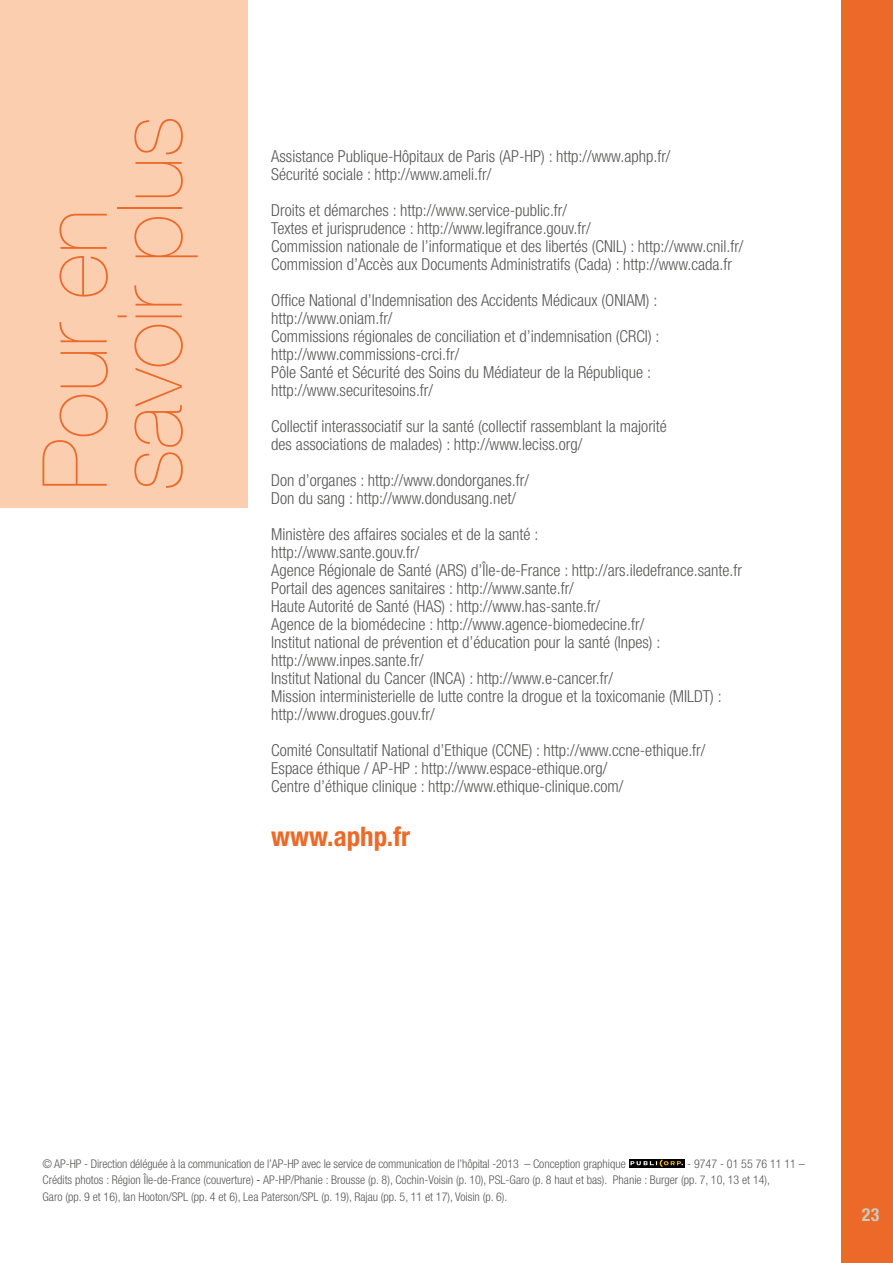
<style>
.page{position:relative;width:893px;height:1263px;background:#fff}
.page>*{position:absolute;margin:0;border:0;box-sizing:border-box;transform-origin:0 0}
.t1{font:200 90px/75px "Helvetica Neue LT Std";color:#ec6929}
.t2{font:700 condensed 27px "Helvetica Neue LT Std";color:#ec6929}
.t3{font:700 condensed 18px "Helvetica Neue LT Std";color:#cccab8}
.t4{font:300 condensed 16.5px/18px "Helvetica Neue LT Std";color:#575756}
.t5{font:300 condensed 12px/16.5px "Helvetica Neue LT Std";color:#575756}
.s1{color:#000}
</style>
<div class="page">
<div style="left:0;top:0;width:247px;height:508px;background:#fbceb0"></div>
<div style="left:842px;top:0;width:51px;height:1263px;background:#ec6929"></div>
<div style="left:629px;top:1159px;width:55px;height:9px;background:#000"></div>
<svg style="left:630px;top:1159px;width:53px;height:8px"></svg>
<h1 class="t1" style="left:37px;top:490px;width:377px;rotate:-90deg">Pour en savoir plus</h1>
<p class="t4" style="left:271px;top:147px;width:401px">Assistance Publique-Hôpitaux de Paris (AP-HP) : http://www.aphp.fr/<br>Sécurité sociale : http://www.ameli.fr/</p>
<p class="t4" style="left:271px;top:201px;width:474px">Droits et démarches : http://www.service-public.fr/<br>Textes et jurisprudence : http://www.legifrance.gouv.fr/<br>Commission nationale de l’informatique et des libertés (CNIL) : http://www.cnil.fr/ Commission d’Accès aux Documents Administratifs (Cada) : http://www.cada.fr</p>
<p class="t4" style="left:271px;top:291px;width:390px">Office National d’Indemnisation des Accidents Médicaux (ONIAM) : http://www.oniam.fr/<br>Commissions régionales de conciliation et d’indemnisation (CRCI) : http://www.commissions-crci.fr/<br>Pôle Santé et Sécurité des Soins du Médiateur de la République : http://www.securitesoins.fr/</p>
<p class="t4" style="left:271px;top:417px;width:397px">Collectif interassociatif sur la santé (collectif rassemblant la majorité des associations de malades) : http://www.leciss.org/</p>
<p class="t4" style="left:271px;top:471px;width:259px">Don d’organes : http://www.dondorganes.fr/<br>Don du sang : http://www.dondusang.net/</p>
<p class="t4" style="left:271px;top:525px;width:472px">Ministère des affaires sociales et de la santé :<br>http://www.sante.gouv.fr/<br>Agence Régionale de Santé (ARS) d’Île-de-France : http://ars.iledefrance.sante.fr Portail des agences sanitaires : http://www.sante.fr/<br>Haute Autorité de Santé (HAS) : http://www.has-sante.fr/<br>Agence de la biomédecine : http://www.agence-biomedecine.fr/<br>Institut national de prévention et d’éducation pour la santé (Inpes) : http://www.inpes.sante.fr/<br>Institut National du Cancer (INCA) : http://www.e-cancer.fr/<br>Mission interministerielle de lutte contre la drogue et la toxicomanie (MILDT) : http://www.drogues.gouv.fr/</p>
<p class="t4" style="left:271px;top:741px;width:436px">Comité Consultatif National d’Ethique (CCNE) : http://www.ccne-ethique.fr/<br>Espace éthique / AP-HP : http://www.espace-ethique.org/<br>Centre d’éthique clinique : http://www.ethique-clinique.com/</p>
<h2 class="t2" style="left:271px;top:820px;width:140px">www.aphp.fr</h2>
<p class="t5" style="left:43px;top:1155px;width:585px">© AP-HP - Direction déléguée à la communication de l’AP-HP avec le service de communication de l’hôpital -2013 – Conception graphique</p>
<p class="t5" style="left:43px;top:1155px;width:764px;text-indent:645px">- 9747 - 01 55 76 11 11 –<br>Crédits photos : Région Île-de-France (couverture) <span class="s1">-</span> AP-HP/Phanie : Brousse (p. 8), Cochin-Voisin (p. 10), PSL-Garo (p. 8 haut et bas). Phanie : Burger (pp. 7, 10, 13 et 14),<br>Garo (pp. 9 et 16), Ian Hooton/SPL (pp. 4 et 6), Lea Paterson/SPL (p. 19), Rajau (pp. 5, 11 et 17), Voisin (p. 6).</p>
<p class="t3" style="left:862px;top:1203px;width:19px">23</p>
</div>
